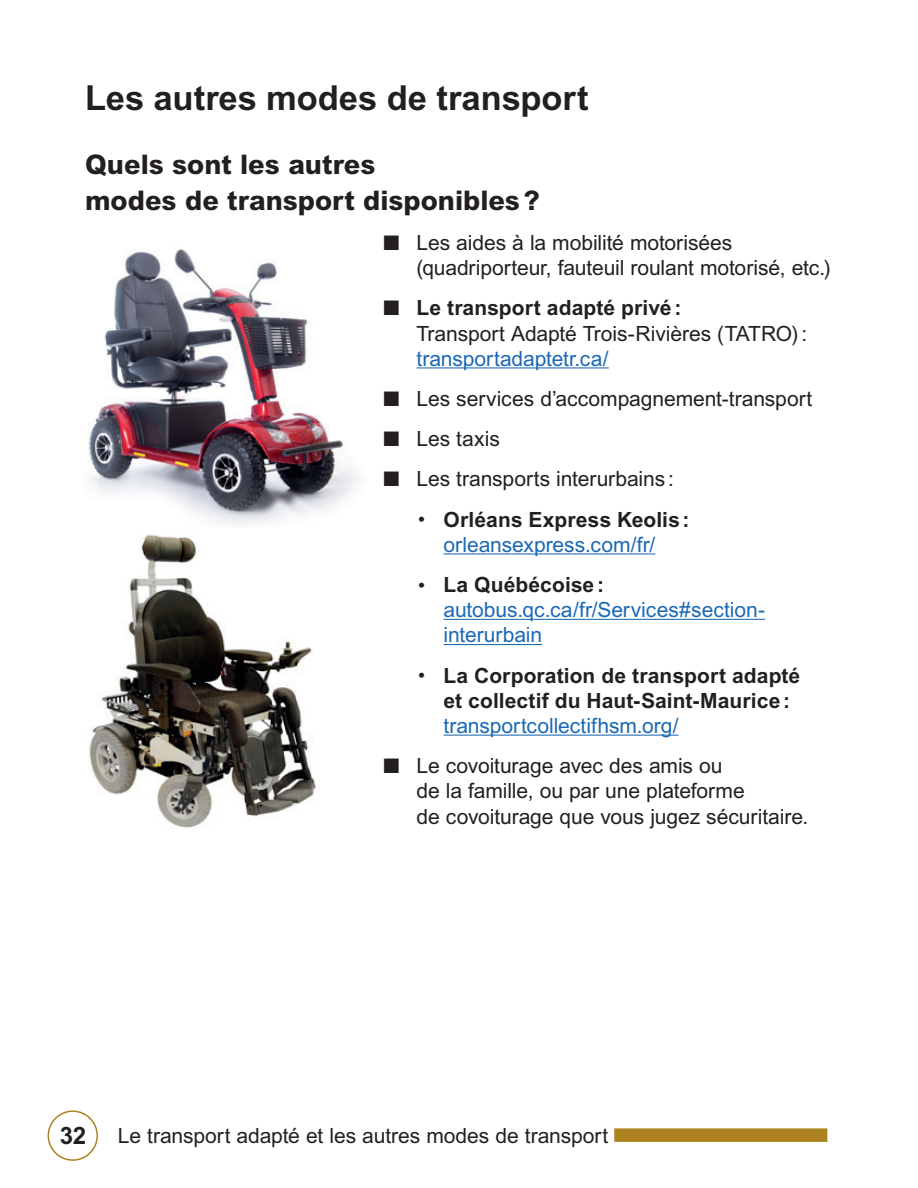
<style>
.page{position:relative;width:918px;height:1188px;background:#fff}
.page>*{position:absolute;margin:0;border:0;box-sizing:border-box;transform-origin:0 0}
.t1{font:700 34.5px "Arial MT Std";letter-spacing:-.005em;color:#231f20}
.t2{font:800 27px/36px "Arial MT Std";color:#231f20}
.t3{font:700 24px "Arial MT Std";color:#231f20}
.t4{font:21px/25.2px "Arial MT Std";letter-spacing:-.005em;color:#231f20}
.t5{font:21px/25.2px "Arial MT Std";color:#1b69b4;text-align:center}
.t6{font:700 21px/25.2px "Arial MT Std";letter-spacing:.005em;color:#231f20}
.s1{font-weight:700}
.s2{font-family:"Arial";font-weight:800;font-stretch:condensed;font-size:16.5px;color:#231f20}
.s3{font-weight:700;color:#231f20}
.s4{font-family:"Arial";font-weight:800;font-stretch:condensed;font-size:16.5px}
</style>
<div class="page">
<div style="left:48px;top:1110px;width:50px;height:51px;border:2px solid #ad8321;border-radius:50%"></div>
<div style="left:614px;top:1128px;width:213px;height:14px;background:#ad8321"></div>
<hr style="left:417px;top:367px;width:192px;height:1px;background:#1b69b4">
<hr style="left:444px;top:553px;width:211px;height:1px;background:#1b69b4">
<hr style="left:444px;top:619px;width:321px;height:1px;background:#1b69b4">
<hr style="left:444px;top:644px;width:98px;height:1px;background:#1b69b4">
<hr style="left:444px;top:735px;width:235px;height:1px;background:#1b69b4">
<img style="left:88px;top:248px;width:270px;height:276px">
<img style="left:89px;top:534px;width:227px;height:294px">
<h1 class="t1" style="left:85px;top:78px;width:505px">Les autres modes de transport</h1>
<p class="t2" style="left:85px;top:146px;width:457px">Quels sont les autres<br>modes de transport disponibles?</p>
<p class="t4" style="left:417px;top:230px;width:416px;text-indent:-33px">■ Les aides à la mobilité motorisées (quadriporteur, fauteuil roulant motorisé, etc.)</p>
<p class="t4" style="left:417px;top:295px;width:392px;text-indent:-33px">■ <span class="s1">Le transport adapté privé:<br></span>Transport Adapté Trois-Rivières (TATRO):</p>
<p class="t5" style="left:417px;top:346px;width:194px">transportadaptetr.ca/</p>
<p class="t4" style="left:384px;top:386px;width:430px">■ Les services d’accompagnement-transport</p>
<p class="t4" style="left:384px;top:426px;width:118px">■ Les taxis</p>
<p class="t4" style="left:384px;top:466px;width:292px">■ Les transports interurbains :</p>
<p class="t5" style="left:418px;top:507px;width:273px"><span class="s2">•</span> <span class="s3">Orléans Express Keolis: </span>orleansexpress.com/fr/</p>
<p class="t5" style="left:444px;top:572px;width:323px;text-align:left;text-indent:-26px"><span class="s2">•</span> <span class="s3">La Québécoise: </span>autobus.qc.ca/fr/Services#section&shy;interurbain</p>
<p class="t6" style="left:444px;top:662px;width:358px;text-indent:-26px"><span class="s4">•</span> La Corporation de transport adapté et collectif du Haut-Saint-Maurice:</p>
<p class="t5" style="left:444px;top:713px;width:236px">transportcollectifhsm.org/</p>
<p class="t4" style="left:417px;top:753px;width:393px;text-indent:-33px">■ Le covoiturage avec des amis ou<br>de la famille, ou par une plateforme<br>de covoiturage que vous jugez sécuritaire.</p>
<p class="t3" style="left:60px;top:1122px;width:28px">32</p>
<p class="t4" style="left:118px;top:1123px;width:492px">Le transport adapté et les autres modes de transport</p>
</div>
